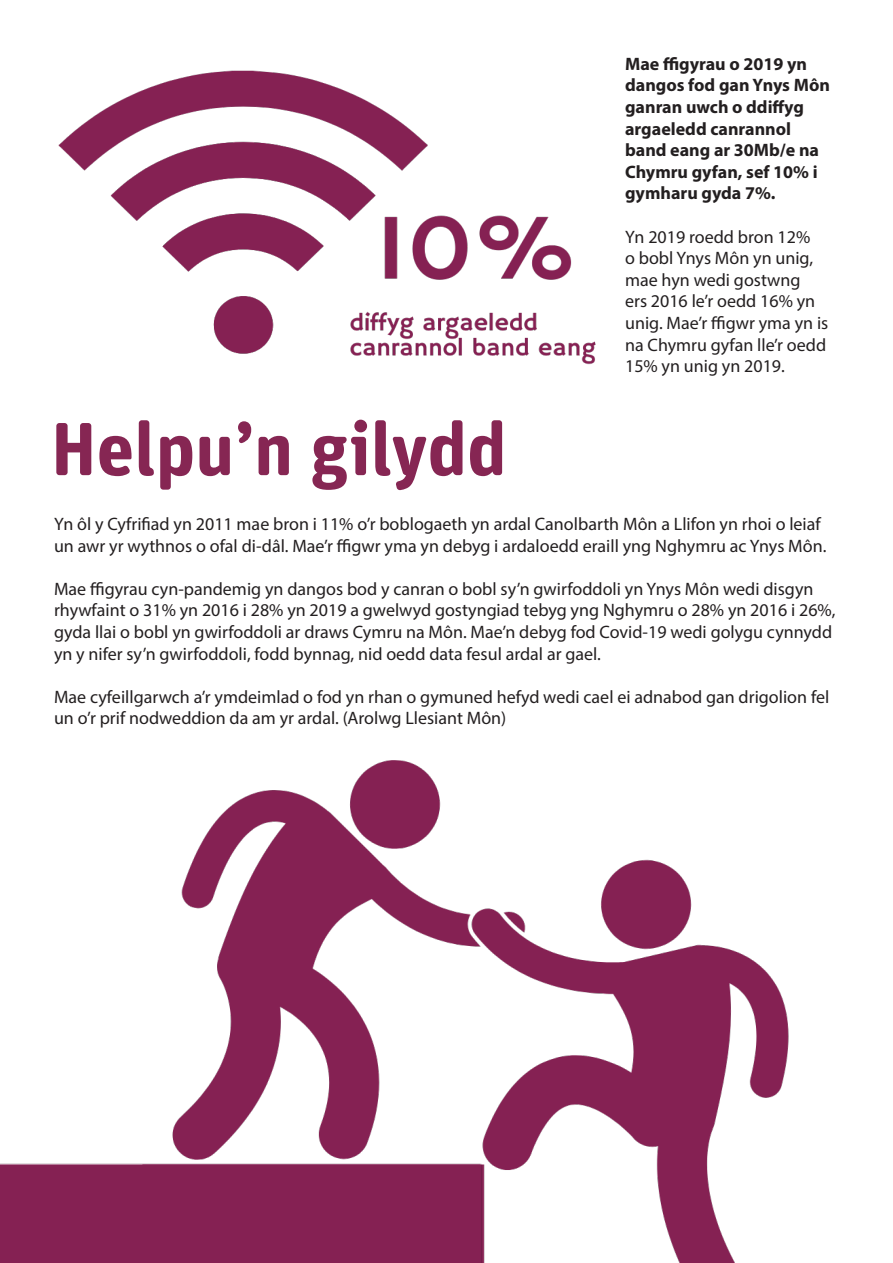
<style>
.page{position:relative;width:893px;height:1263px;background:#fff}
.page>*{position:absolute;margin:0;border:0;box-sizing:border-box;transform-origin:0 0}
.t1{font:700 75px "Unit Rounded Pro";color:#862653}
.t2{font:18px/21.6px "Myriad Pro";color:#231f20}
.t3{font:700 18px/21.6px "Myriad Pro";color:#231f20}
</style>
<div class="page">
<img style="left:241px;top:760px;width:548px;height:503px">
<img style="left:0;top:799px;width:639px;height:464px">
<img style="left:58px;top:70px;width:538px;height:295px">
<p class="t3" style="left:625px;top:52px;width:206px">Mae ffigyrau o 2019 yn dangos fod gan Ynys Môn ganran uwch o ddiffyg argaeledd canrannol band eang ar 30Mb/e na<br>Chymru gyfan, sef 10% i gymharu gyda 7%.</p>
<p class="t2" style="left:625px;top:225px;width:205px">Yn 2019 roedd bron 12%<br>o bobl Ynys Môn yn unig, mae hyn wedi gostwng<br>ers 2016 le’r oedd 16% yn unig. Mae’r ffigwr yma yn is na Chymru gyfan lle’r oedd<br>15% yn unig yn 2019.</p>
<p class="t1" style="left:51px;top:395px;width:457px">Helpu’n gilydd</p>
<p class="t2" style="left:54px;top:513px;width:774px">Yn ôl y Cyfrifiad yn 2011 mae bron i 11% o’r boblogaeth yn ardal Canolbarth Môn a Llifon yn rhoi o leiaf un awr yr wythnos o ofal di-dâl. Mae’r ffigwr yma yn debyg i ardaloedd eraill yng Nghymru ac Ynys Môn.</p>
<p class="t2" style="left:54px;top:578px;width:761px">Mae ffigyrau cyn-pandemig yn dangos bod y canran o bobl sy’n gwirfoddoli yn Ynys Môn wedi disgyn</p>
<p class="t2" style="left:54px;top:599px;width:783px">rhywfaint o 31% yn 2016 i 28% yn 2019 a gwelwyd gostyngiad tebyg yng Nghymru o 28% yn 2016 i 26%,</p>
<p class="t2" style="left:54px;top:621px;width:780px">gyda llai o bobl yn gwirfoddoli ar draws Cymru na Môn. Mae’n debyg fod Covid-19 wedi golygu cynnydd</p>
<p class="t2" style="left:54px;top:642px;width:548px">yn y nifer sy’n gwirfoddoli, fodd bynnag, nid oedd data fesul ardal ar gael.</p>
<p class="t2" style="left:54px;top:686px;width:777px">Mae cyfeillgarwch a’r ymdeimlad o fod yn rhan o gymuned hefyd wedi cael ei adnabod gan drigolion fel un o’r prif nodweddion da am yr ardal. (Arolwg Llesiant Môn)</p>
</div>
